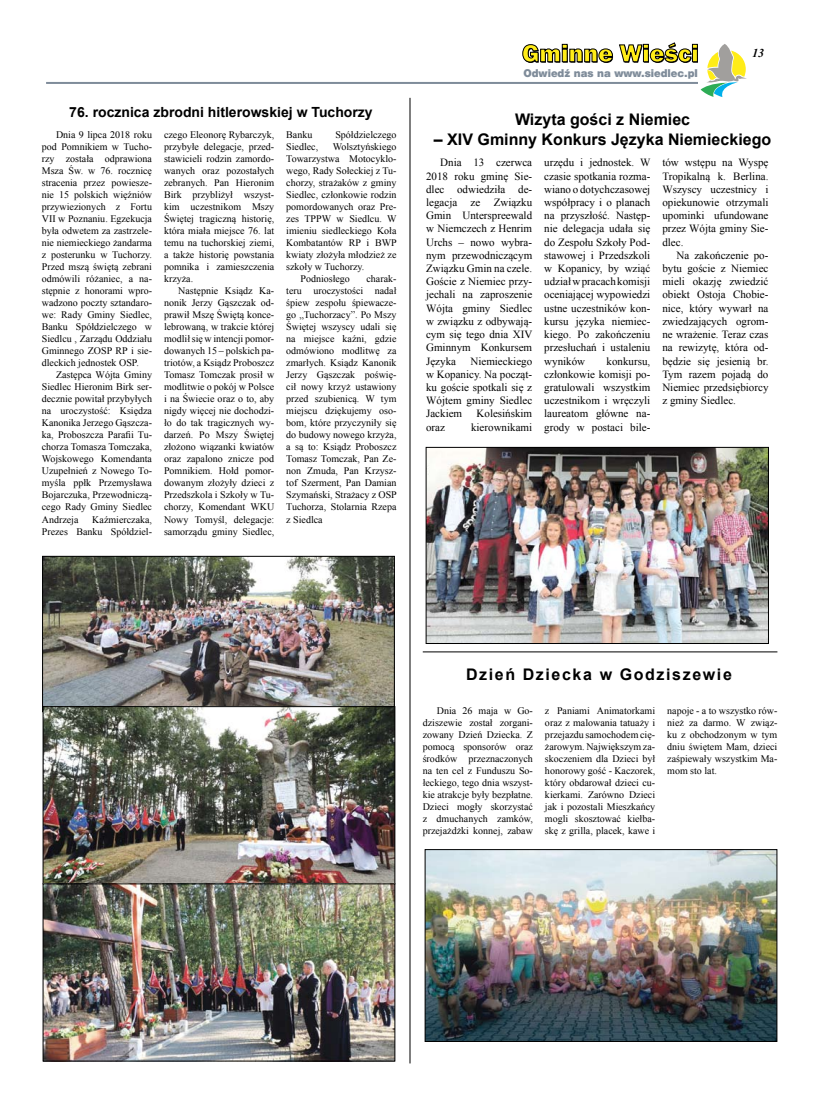
<style>
.page{position:relative;width:820px;height:1106px;background:#fff}
.page>*{position:absolute;margin:0;border:0;box-sizing:border-box;transform-origin:0 0}
.t1{font:700 16px "Arial";color:#000}
.t2{font:700 16px "Arial";letter-spacing:.1em;color:#000}
.t3{font:700 14px "Arial";color:#000}
.t4{font:italic 700 12px "Times New Roman";color:#000}
.t5{font:11px/13.2px "Times New Roman";color:#000;text-align:justify}
.t6{font:10px/12px "Times New Roman";color:#000;text-align:justify}
.t7{font:10px "Swis 721 Blk 2 EU";color:#7f8c9a}
</style>
<div class="page">
<svg style="left:522px;top:43px;width:224px;height:54px"></svg>
<hr style="left:46px;top:82px;width:651px;height:2px;background:#7f8c9a">
<hr style="left:409px;top:98px;width:1px;height:965px;background:#000">
<hr style="left:422px;top:651px;width:355px;height:1px;background:#000">
<img style="left:44px;top:558px;width:349px;height:148px">
<div style="left:42px;top:556px;width:353px;height:156px;border:1px solid #000"></div>
<img style="left:45px;top:708px;width:348px;height:351px">
<div style="left:43px;top:706px;width:352px;height:178px;border:1px solid #000"></div>
<div style="left:43px;top:883px;width:352px;height:178px;border:1px solid #000"></div>
<img style="left:426px;top:851px;width:349px;height:188px">
<div style="left:424px;top:849px;width:353px;height:192px;border:1px solid #000"></div>
<img style="left:427px;top:449px;width:339px;height:193px">
<div style="left:425px;top:447px;width:343px;height:197px;border:1px solid #000"></div>
<h2 class="t3" style="left:69px;top:103px;width:305px">76. rocznica zbrodni hitlerowskiej w Tuchorzy</h2>
<p class="t6" style="left:42px;top:129px;width:112px;text-indent:14px">Dnia 9 lipca 2018 roku pod Pomnikiem w Tucho&shy;rzy została odprawiona Msza Św. w 76. rocznicę stracenia przez powiesze&shy;nie 15 polskich więźniów przywiezionych z Fortu VII w Poznaniu. Egzekucja była odwetem za zastrzele&shy;nie niemieckiego żandarma z posterunku w Tuchorzy.<br>Przed mszą świętą zebrani odmówili różaniec, a na&shy;stępnie z honorami wpro&shy;wadzono poczty sztandaro&shy;we: Rady Gminy Siedlec, Banku Spółdzielczego w Siedlcu , Zarządu Oddziału Gminnego ZOSP RP i sie&shy;dleckich jednostek OSP.</p>
<p class="t6" style="left:42px;top:369px;width:112px;text-indent:14px">Zastępca Wójta Gminy Siedlec Hieronim Birk ser&shy;decznie powitał przybyłych na uroczystość: Księdza Kanonika Jerzego Gąszcza&shy;ka, Proboszcza Parafii Tu&shy;chorza Tomasza Tomczaka, Wojskowego Komendanta Uzupełnień z Nowego To&shy;myśla ppłk Przemysława Bojarczuka, Przewodniczą&shy;cego Rady Gminy Siedlec Andrzeja</p>
<p class="t6" style="left:42px;top:513px;width:112px;text-align:right">Kaźmierczaka,<br>Prezes Banku Spółdziel-</p>
<p class="t6" style="left:164px;top:129px;width:112px">czego Eleonorę Rybarczyk, przybyłe delegacje, przed&shy;stawicieli rodzin zamordo&shy;wanych oraz pozostałych zebranych. Pan Hieronim Birk przybliżył wszyst&shy;kim uczestnikom Mszy Świętej tragiczną historię, która miała miejsce 76. lat temu na tuchorskiej ziemi, a także historię powstania pomnika i zamieszczenia krzyża.</p>
<p class="t6" style="left:164px;top:285px;width:112px;text-indent:14px">Następnie Ksiądz Ka&shy;nonik Jerzy Gąszczak od&shy;prawił Mszę Świętą konce&shy;lebrowaną, w trakcie której modlił się w intencji pomor&shy;dowanych 15 – polskich pa&shy;triotów, a Ksiądz Proboszcz Tomasz Tomczak prosił w modlitwie o pokój w Polsce i na Świecie oraz o to, aby nigdy więcej nie dochodzi&shy;ło do tak tragicznych wy&shy;darzeń. Po Mszy Świętej złożono wiązanki kwiatów oraz zapalono znicze pod Pomnikiem. Hołd pomor&shy;dowanym złożyły dzieci z Przedszkola i Szkoły w Tu&shy;chorzy, Komendant WKU Nowy Tomyśl, delegacje: samorządu gminy Siedlec,</p>
<p class="t6" style="left:286px;top:129px;width:28px">Banku</p>
<p class="t6" style="left:335px;top:129px;width:63px">Spółdzielczego</p>
<p class="t6" style="left:286px;top:141px;width:33px">Siedlec,</p>
<p class="t6" style="left:333px;top:141px;width:65px">Wolsztyńskiego</p>
<p class="t6" style="left:286px;top:153px;width:112px">Towarzystwa Motocyklo-</p>
<p class="t6" style="left:286px;top:165px;width:112px">wego, Rady Sołeckiej z Tu-</p>
<p class="t6" style="left:286px;top:177px;width:112px">chorzy, strażaków z gminy</p>
<p class="t6" style="left:286px;top:189px;width:112px">Siedlec, członkowie rodzin</p>
<p class="t6" style="left:286px;top:201px;width:112px">pomordowanych oraz Pre-</p>
<p class="t6" style="left:286px;top:213px;width:112px">zes TPPW w Siedlcu. W</p>
<p class="t6" style="left:286px;top:225px;width:112px">imieniu siedleckiego Koła</p>
<p class="t6" style="left:286px;top:237px;width:112px">Kombatantów RP i BWP</p>
<p class="t6" style="left:286px;top:249px;width:112px">kwiaty złożyła młodzież ze</p>
<p class="t6" style="left:286px;top:261px;width:79px">szkoły w Tuchorzy.</p>
<p class="t6" style="left:300px;top:273px;width:51px">Podniosłego</p>
<p class="t6" style="left:286px;top:273px;width:112px;text-indent:80px">charak&shy;teru uroczystości nadał śpiew zespołu śpiewacze&shy;go „Tuchorzacy”. Po Mszy Świętej wszyscy udali się na miejsce kaźni, gdzie odmówiono modlitwę za zmarłych. Ksiądz Kanonik Jerzy Gąszczak poświę&shy;cił nowy krzyż ustawiony przed szubienicą. W tym miejscu dziękujemy oso&shy;bom, które przyczyniły się do budowy nowego krzyża, a są to: Ksiądz Proboszcz Tomasz Tomczak, Pan Ze&shy;non Zmuda, Pan Krzysz&shy;tof Szerment, Pan Damian Szymański, Strażacy z OSP Tuchorza, Stolarnia Rzepa z Siedlca</p>
<p class="t7" style="left:523px;top:66px;width:176px">Odwiedź nas na www.siedlec.pl</p>
<p class="t4" style="left:751px;top:45px;width:13px">13</p>
<h1 class="t1" style="left:515px;top:109px;width:177px">Wizyta gości z Niemiec</h1>
<h1 class="t1" style="left:434px;top:128px;width:339px">– XIV Gminny Konkurs Języka Niemieckiego</h1>
<p class="t5" style="left:426px;top:156px;width:108px;text-indent:14px">Dnia 13 czerwca 2018 roku gminę Sie&shy;dlec odwiedziła de&shy;legacja ze Związku Gmin Unterspreewald w Niemczech z Henrim Urchs – nowo wybra&shy;nym przewodniczącym Związku Gmin na czele.<br>Goście z Niemiec przy&shy;jechali na zaproszenie Wójta gminy Siedlec w związku z odbywają&shy;cym się tego dnia XIV Gminnym Konkursem Języka</p>
<p class="t5" style="left:544px;top:156px;width:108px">urzędu i jednostek. W czasie spotkania rozma&shy;wiano o dotychczasowej współpracy i o planach na przyszłość. Następ&shy;nie delegacja udała się do Zespołu Szkoły Pod&shy;stawowej i Przedszkoli w Kopanicy, by wziąć udział w pracach komisji oceniającej wypowiedzi ustne uczestników kon&shy;kursu języka niemiec&shy;kiego. Po zakończeniu przesłuchań i ustaleniu wyników</p>
<p class="t5" style="left:662px;top:156px;width:108px">tów wstępu na Wyspę Tropikalną k. Berlina.<br>Wszyscy uczestnicy i opiekunowie otrzymali upominki ufundowane przez Wójta gminy Sie&shy;dlec.</p>
<p class="t5" style="left:662px;top:248px;width:108px;text-indent:14px">Na zakończenie po&shy;bytu goście z Niemiec mieli okazję zwiedzić obiekt Ostoja Chobie&shy;nice, który wywarł na zwiedzających ogrom&shy;ne wrażenie. Teraz czas na rewizytę, która od&shy;będzie się jesienią br.<br>Tym razem pojadą do Niemiec przedsiębiorcy z gminy Siedlec.</p>
<p class="t5" style="left:426px;top:354px;width:108px;text-indent:44px">Niemieckiego w Kopanicy. Na począt&shy;ku goście spotkali się z Wójtem gminy Siedlec Jackiem</p>
<p class="t5" style="left:544px;top:354px;width:108px;text-indent:62px">konkursu, członkowie komisji po&shy;gratulowali wszystkim uczestnikom i wręczyli laureatom główne na&shy;grody w postaci bile-</p>
<p class="t5" style="left:476px;top:407px;width:57px">Kolesińskim</p>
<p class="t5" style="left:426px;top:420px;width:20px">oraz</p>
<p class="t5" style="left:471px;top:420px;width:63px">kierownikami</p>
<h1 class="t2" style="left:466px;top:664px;width:267px">Dzień Dziecka w Godziszewie</h1>
<p class="t6" style="left:422px;top:704px;width:112px;text-indent:14px">Dnia 26 maja w Go&shy;dziszewie został zorgani&shy;zowany Dzień Dziecka. Z pomocą sponsorów oraz środków przeznaczonych na ten cel z Funduszu So&shy;łeckiego, tego dnia wszyst&shy;kie atrakcje były bezpłatne.<br>Dzieci mogły skorzystać z dmuchanych zamków, przejażdżki konnej, zabaw</p>
<p class="t6" style="left:544px;top:704px;width:112px">z Paniami Animatorkami oraz z malowania tatuaży i przejazdu samochodem cię&shy;żarowym. Największym za&shy;skoczeniem dla Dzieci był honorowy gość - Kaczorek, który obdarował dzieci cu&shy;kierkami. Zarówno Dzieci jak i pozostali Mieszkańcy mogli skosztować kiełba&shy;skę z grilla, placek, kawe i</p>
<p class="t6" style="left:667px;top:704px;width:112px">napoje - a to wszystko rów&shy;nież za darmo. W związ&shy;ku z obchodzonym w tym dniu świętem Mam, dzieci zaśpiewały wszystkim Ma&shy;mom sto lat.</p>
</div>
